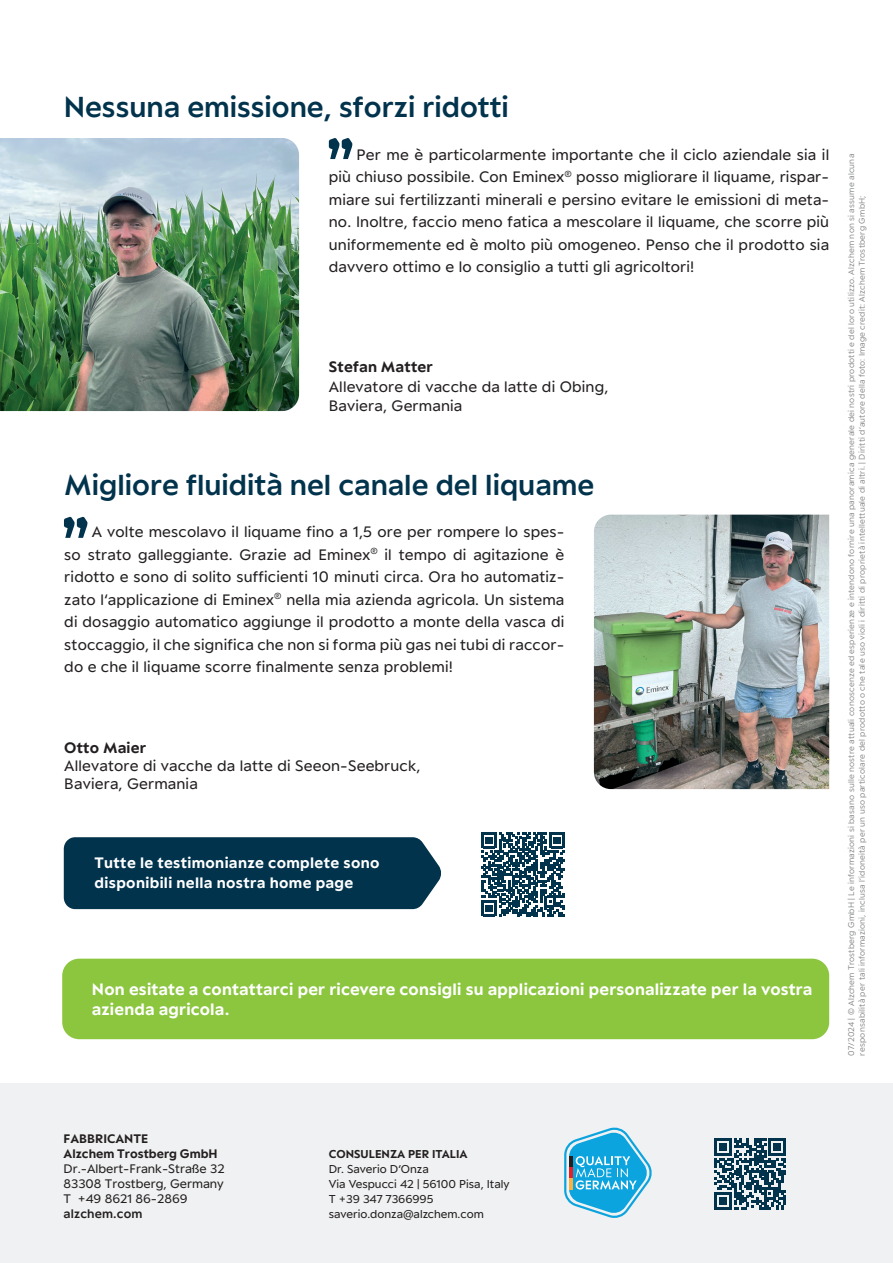
<style>
.page{position:relative;width:893px;height:1263px;background:#fff}
.page>*{position:absolute;margin:0;border:0;box-sizing:border-box;transform-origin:0 0}
.H2_24pt{font:600 31.5px "ACT";color:#02334d}
.H5_9_5pt{font:700 18px/19.5px "ACT";letter-spacing:.01em;color:#fff}
.Fließtext_9pt{font:16.5px/22.5px "ACT";letter-spacing:.01em;color:#231f20;text-align:justify}
.Fließtext_Blocksatz_9pt{font:16.5px/22.5px "ACT";letter-spacing:.01em;color:#231f20;text-align:justify}
.H5_9_5pt-2{font:700 16.5px/19.5px "ACT";letter-spacing:.02em;color:#fff}
.Fließtext_Blocksatz_9pt-2{font:700 16.5px "ACT";letter-spacing:.01em;color:#231f20}
.Fließtext_9pt-2{font:700 16.5px "ACT";letter-spacing:.01em;color:#231f20}
.Fließtext_9pt-3{font:13.5px "ACT";color:#231f20}
.Fließtext_9pt-4{font:700 13.5px "ACT";color:#231f20}
.Fließtext_9pt-5{font:600 13.5px "ACT";letter-spacing:.01em;color:#231f20}
.Copy_13pt{font:12.45px "ACT";color:#231f20}
.Copy_13pt-2{font:700 12.45px "ACT";color:#231f20}
.Kopfzeile_7pt{font:300 9px/10.5px "ACT";letter-spacing:.02em;color:#808285}
</style>
<div class="page">
<div style="left:0;top:1083px;width:893px;height:180px;background:#f0f1f2"></div>
<svg style="left:714px;top:1138px;width:72px;height:72px"></svg>
<svg style="left:564px;top:1127px;width:88px;height:91px"></svg>
<hr style="left:569px;top:1156px;width:4px;height:11px;background:#231f20">
<hr style="left:569px;top:1167px;width:4px;height:11px;background:#e41f25">
<hr style="left:569px;top:1178px;width:4px;height:11px;background:#fbb13f">
<img style="left:0;top:138px;width:299px;height:273px">
<img style="left:594px;top:515px;width:235px;height:274px">
<svg style="left:329px;top:138px;width:23px;height:21px"></svg>
<svg style="left:64px;top:517px;width:23px;height:21px"></svg>
<div style="left:64px;top:837px;width:377px;height:72px;background:#02334d"></div>
<svg style="left:481px;top:832px;width:84px;height:84px"></svg>
<div style="left:62px;top:959px;width:767px;height:80px;background:#8bc63e;border-radius:17px"></div>
<p class="H2_24pt" style="left:64px;top:82px;width:447px">Nessuna emissione, sforzi ridotti</p>
<p class="Fließtext_Blocksatz_9pt" style="left:329px;top:142px;width:502px;text-indent:28px">Per me è particolarmente importante che il ciclo aziendale sia il più chiuso possibile. Con Eminex<sup>®</sup> posso migliorare il liquame, rispar&shy;miare sui fertilizzanti minerali e persino evitare le emissioni di meta&shy;no. Inoltre, faccio meno fatica a mescolare il liquame, che scorre più uniformemente ed è molto più omogeneo. Penso che il prodotto sia davvero ottimo e lo consiglio a tutti gli agricoltori!</p>
<p class="Fließtext_Blocksatz_9pt-2" style="left:329px;top:354px;width:106px">Stefan Matter</p>
<p class="Fließtext_Blocksatz_9pt" style="left:329px;top:375px;width:281px">Allevatore di vacche da latte di Obing,</p>
<p class="Fließtext_Blocksatz_9pt" style="left:329px;top:394px;width:135px">Baviera, Germania</p>
<p class="H2_24pt" style="left:64px;top:460px;width:531px">Migliore fluidità nel canale del liquame</p>
<p class="Fließtext_9pt" style="left:64px;top:520px;width:501px;text-indent:27px">A volte mescolavo il liquame fino a 1,5 ore per rompere lo spes&shy;so strato galleggiante. Grazie ad Eminex<sup>®</sup> il tempo di agitazione è ridotto e sono di solito sufficienti 10 minuti circa. Ora ho automatiz&shy;zato l‘applicazione di Eminex<sup>®</sup> nella mia azienda agricola. Un sistema di dosaggio automatico aggiunge il prodotto a monte della vasca di stoccaggio, il che significa che non si forma più gas nei tubi di raccor&shy;do e che il liquame scorre finalmente senza problemi!</p>
<p class="Fließtext_9pt-2" style="left:64px;top:735px;width:83px">Otto Maier</p>
<p class="Fließtext_9pt" style="left:64px;top:754px;width:358px">Allevatore di vacche da latte di Seeon-Seebruck,</p>
<p class="Fließtext_9pt" style="left:64px;top:772px;width:135px">Baviera, Germania</p>
<p class="H5_9_5pt-2" style="left:95px;top:852px;width:286px">Tutte le testimonianze complete sono disponibili nella nostra home page</p>
<p class="H5_9_5pt" style="left:92px;top:979px;width:722px">Non esitate a contattarci per ricevere consigli su applicazioni personalizzate per la vostra azienda agricola.</p>
<p class="Kopfzeile_7pt" style="left:846px;top:1055px;width:903px;rotate:-90deg">07/2024 | © Alzchem Trostberg GmbH | Le informazioni si basano sulle nostre attuali conoscenze ed esperienze e intendono fornire una panoramica generale dei nostri prodotti e del loro utilizzo. Alzchem non si assume alcuna responsabilità per tali informazioni, inclusa l‘idoneità per un uso particolare del prodotto o che tale uso violi i diritti di proprietà intellettuale di altri. | Diritti d‘autore della foto: Image credit: Alzchem Trostberg GmbH;</p>
<p class="Fließtext_9pt-4" style="left:64px;top:1128px;width:86px">FABBRICANTE</p>
<p class="Fließtext_9pt-4" style="left:64px;top:1143px;width:156px">Alzchem Trostberg GmbH</p>
<p class="Fließtext_9pt-3" style="left:64px;top:1158px;width:163px">Dr.-Albert-Frank-Straße 32</p>
<p class="Fließtext_9pt-3" style="left:64px;top:1173px;width:162px">83308 Trostberg, Germany</p>
<p class="Fließtext_9pt-3" style="left:64px;top:1188px;width:125px">T +49 8621 86-2869</p>
<p class="Fließtext_9pt-5" style="left:64px;top:1203px;width:80px">alzchem.com</p>
<p class="Copy_13pt-2" style="left:329px;top:1144px;width:140px">CONSULENZA PER ITALIA</p>
<p class="Copy_13pt" style="left:329px;top:1159px;width:102px">Dr. Saverio D‘Onza</p>
<p class="Copy_13pt" style="left:329px;top:1174px;width:182px">Via Vespucci 42 | 56100 Pisa, Italy</p>
<p class="Copy_13pt" style="left:329px;top:1189px;width:106px">T +39 347 7366995</p>
<p class="Copy_13pt" style="left:329px;top:1204px;width:157px">saverio.donza@alzchem.com</p>
</div>
